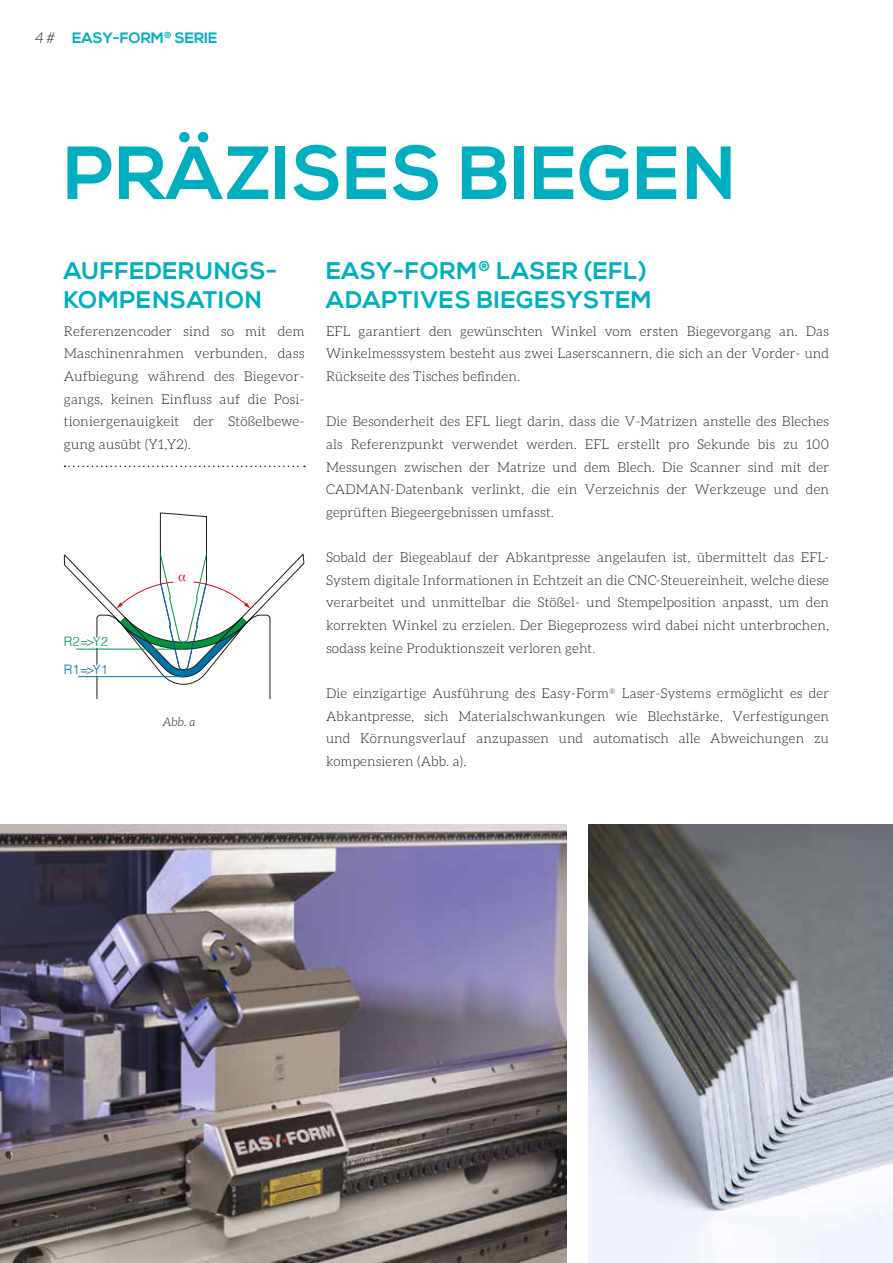
<style>
.page{position:relative;width:893px;height:1263px;background:#fff}
.page>*{position:absolute;margin:0;border:0;box-sizing:border-box;transform-origin:0 0}
.t1{font:700 75px "Nexa";letter-spacing:.01em;color:#00afbf}
.t2{font:700 24px/28.8px "Nexa";letter-spacing:.025em;color:#00afbf}
.t3{font:700 15px "Nexa";color:#00afbf}
.t4{font:italic 300 15px "Aleo";color:#1d1d1b}
.t5{font:300 13.5px/22.6px "Aleo";letter-spacing:.01em;color:#1d1d1b;text-align:justify}
.t6{font:300 13.05px "Helvetica";color:#009641}
.t7{font:300 13.05px "Helvetica";color:#0073ab}
.t8{font:13.05px "Times";color:#e30613}
.t9{font:italic 300 12px "Aleo";color:#1d1d1b}
</style>
<div class="page">
<img style="left:0;top:825px;width:567px;height:438px">
<img style="left:588px;top:825px;width:305px;height:438px">
<svg style="left:64px;top:512px;width:241px;height:187px"></svg>
<svg style="left:65px;top:466px;width:240px;height:1px"></svg>
<p class="t4" style="left:35px;top:29px;width:21px">4#</p>
<p class="t3" style="left:72px;top:29px;width:147px">EASY-FORM<sup>®</sup> SERIE</p>
<h1 class="t1" style="left:64px;top:130px;width:674px">PRÄZISES BIEGEN</h1>
<h2 class="t2" style="left:64px;top:257px;width:215px">AUFFEDERUNGS-<br>KOMPENSATION</h2>
<p class="t5" style="left:64px;top:319px;width:242px">Referenzencoder sind so mit dem Maschinenrahmen verbunden, dass Aufbiegung während des Biegevor&shy;gangs, keinen Einfluss auf die Posi&shy;tioniergenauigkeit der Stößelbewe&shy;gung ausübt (Y1,Y2).</p>
<p class="t6" style="left:64px;top:630px;width:46px">R2=&gt;Y2</p>
<p class="t7" style="left:64px;top:658px;width:46px">R1=&gt;Y1</p>
<p class="t8" style="left:178px;top:564px;width:9px">α</p>
<p class="t9" style="left:163px;top:715px;width:34px">Abb. a</p>
<h2 class="t2" style="left:326px;top:257px;width:327px">EASY-FORM<sup>®</sup> LASER (EFL)<br>ADAPTIVES BIEGESYSTEM</h2>
<p class="t5" style="left:326px;top:319px;width:505px">EFL garantiert den gewünschten Winkel vom ersten Biegevorgang an. Das Winkelmesssystem besteht aus zwei Laserscannern, die sich an der Vorder- und Rückseite des Tisches befinden.</p>
<p class="t5" style="left:326px;top:410px;width:505px">Die Besonderheit des EFL liegt darin, dass die V-Matrizen anstelle des Bleches als Referenzpunkt verwendet werden. EFL erstellt pro Sekunde bis zu 100<br>Messungen zwischen der Matrize und dem Blech. Die Scanner sind mit der CADMAN-Datenbank verlinkt, die ein Verzeichnis der Werkzeuge und den geprüften Biegeergebnissen umfasst.</p>
<p class="t5" style="left:326px;top:546px;width:505px">Sobald der Biegeablauf der Abkantpresse angelaufen ist, übermittelt das EFL-System digitale Informationen in Echtzeit an die CNC-Steuereinheit, welche diese verarbeitet und unmittelbar die Stößel- und Stempelposition anpasst, um den korrekten Winkel zu erzielen. Der Biegeprozess wird dabei nicht unterbrochen, sodass keine Produktionszeit verloren geht.</p>
<p class="t5" style="left:326px;top:682px;width:505px">Die einzigartige Ausführung des Easy-Form<sup>®</sup> Laser-Systems ermöglicht es der Abkantpresse, sich Materialschwankungen wie Blechstärke, Verfestigungen und Körnungsverlauf anzupassen und automatisch alle Abweichungen zu kompensieren (Abb. a).</p>
</div>
